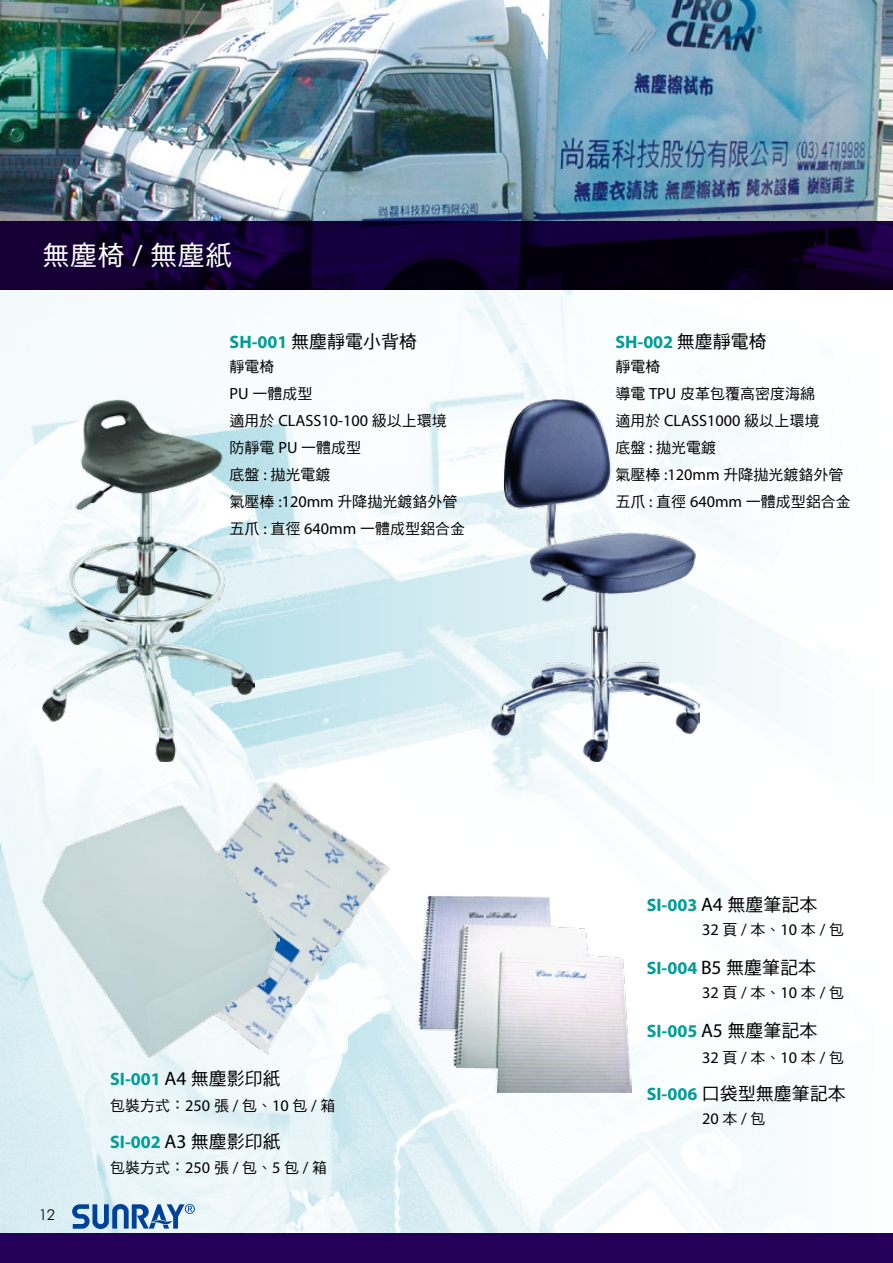
<style>
.page{position:relative;width:893px;height:1263px;background:#fff}
.page>*{position:absolute;margin:0;border:0;box-sizing:border-box;transform-origin:0 0}
.t1{font:27px "DF Hei Std W5";letter-spacing:.025em;color:#fff}
.t2{font:700 18px "Myriad Pro";color:#009e96}
.t3{font:18px "DF Hei Std W5";color:#000}
.t4{font:16.2px "Myriad Pro";color:#000}
.t5{font:15px/27px "DF Hei Std W5";color:#000}
.t6{font:300 15px "Futura BT";color:#000}
.s1{font-family:"Myriad Pro";font-size:29.25px}
.s2{font-family:"Myriad Pro";font-weight:700;color:#009e96}
.s3{font-family:"Myriad Pro";font-size:16.2px}
.s4{font-family:"DF Hei Std W5";font-size:15px}
.s5{font-weight:400;font-size:19.5px;color:#000}
.s6{font-family:"DF Hei Std W5";font-weight:400;color:#000}
</style>
<div class="page">
<img style="left:0;top:0;width:893px;height:1233px">
<svg style="left:0;top:221px;width:893px;height:68px;background:#0e0028"></svg>
<div style="left:0;top:1233px;width:893px;height:30px;background:#250058"></div>
<svg style="left:72px;top:1204px;width:123px;height:25px;background:#799fca"></svg>
<img style="left:43px;top:399px;width:212px;height:362px">
<img style="left:492px;top:399px;width:208px;height:362px">
<img style="left:417px;top:895px;width:215px;height:198px">
<img style="left:131px;top:775px;width:271px;height:283px">
<img style="left:43px;top:805px;width:236px;height:253px">
<h1 class="t1" style="left:43px;top:240px;width:191px">無塵椅 <span class="s1">/</span> 無塵紙</h1>
<p class="t3" style="left:230px;top:332px;width:189px"><span class="s2">SH-001</span> 無塵靜電小背椅</p>
<p class="t5" style="left:230px;top:353px;width:84px">靜電椅<br><span class="s3">PU</span> 一體成型</p>
<p class="t4" style="left:230px;top:411px;width:219px"><span class="s4">適用於</span> CLASS10-100 <span class="s4">級以上環境</span></p>
<p class="t5" style="left:230px;top:434px;width:237px">防靜電 <span class="s3">PU</span> 一體成型<br>底盤 <span class="s3">:</span> 拋光電鍍<br>氣壓棒 <span class="s3">:120mm</span> 升降拋光鍍鉻外管五爪 <span class="s3">:</span> 直徑 <span class="s3">640mm</span> 一體成型鋁合金</p>
<p class="t6" style="left:39px;top:1206px;width:18px">12</p>
<p class="t2" style="left:110px;top:1067px;width:172px">SI-001 <span class="s5">A4</span> <span class="s6">無塵影印紙</span></p>
<p class="t5" style="left:110px;top:1092px;width:227px">包裝方式：<span class="s3">250</span> 張 <span class="s3">/</span> 包、<span class="s3">10</span> 包 <span class="s3">/</span> 箱</p>
<p class="t2" style="left:110px;top:1130px;width:172px">SI-002 <span class="s5">A3</span> <span class="s6">無塵影印紙</span></p>
<p class="t5" style="left:110px;top:1154px;width:218px">包裝方式：<span class="s3">250</span> 張 <span class="s3">/</span> 包、<span class="s3">5</span> 包 <span class="s3">/</span> 箱</p>
<p class="t2" style="left:615px;top:330px;width:153px">SH-002 <span class="s6">無塵靜電椅</span></p>
<p class="t5" style="left:615px;top:353px;width:201px">靜電椅<br>導電 <span class="s3">TPU</span> 皮革包覆高密度海綿</p>
<p class="t4" style="left:615px;top:411px;width:205px"><span class="s4">適用於</span> CLASS1000 <span class="s4">級以上環境</span></p>
<p class="t5" style="left:615px;top:434px;width:237px">底盤 <span class="s3">:</span> 拋光電鍍<br>氣壓棒 <span class="s3">:120mm</span> 升降拋光鍍鉻外管五爪 <span class="s3">:</span> 直徑 <span class="s3">640mm</span> 一體成型鋁合金</p>
<p class="t2" style="left:647px;top:893px;width:172px">SI-003 <span class="s5">A4</span> <span class="s6">無塵筆記本</span></p>
<p class="t4" style="left:702px;top:920px;width:143px">32<span class="s4">頁</span>/<span class="s4">本、</span>10<span class="s4">本</span>/<span class="s4">包</span></p>
<p class="t2" style="left:647px;top:956px;width:171px">SI-004 <span class="s5">B5</span> <span class="s6">無塵筆記本</span></p>
<p class="t4" style="left:702px;top:983px;width:143px">32<span class="s4">頁</span>/<span class="s4">本、</span>10<span class="s4">本</span>/<span class="s4">包</span></p>
<p class="t2" style="left:647px;top:1019px;width:172px">SI-005 <span class="s5">A5</span> <span class="s6">無塵筆記本</span></p>
<p class="t4" style="left:702px;top:1047px;width:143px">32<span class="s4">頁</span>/<span class="s4">本、</span>10<span class="s4">本</span>/<span class="s4">包</span></p>
<p class="t3" style="left:647px;top:1083px;width:201px"><span class="s2">SI-006</span> 口袋型無塵筆記本</p>
<p class="t4" style="left:702px;top:1109px;width:65px">20<span class="s4">本</span>/<span class="s4">包</span></p>
</div>
